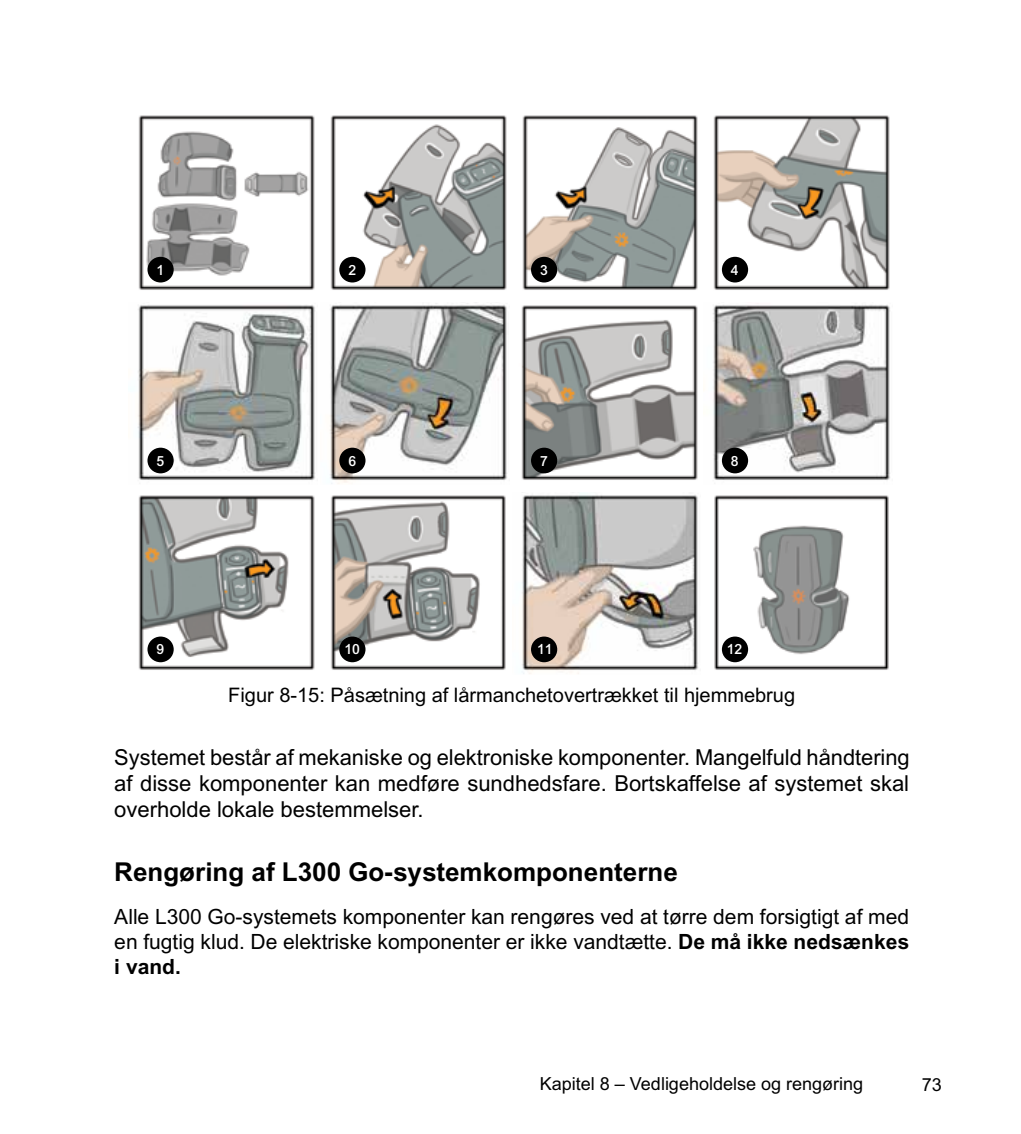
<style>
.page{position:relative;width:1021px;height:1134px;background:#fff}
.page>*{position:absolute;margin:0;border:0;box-sizing:border-box;transform-origin:0 0}
.t1{font:700 26px "Arial MT Std";color:#000}
.t2{font:22px/26px "Arial MT Std";color:#000;text-align:justify}
.t3{font:21px/25px "Arial MT Std";color:#000;text-align:justify}
.t4{font:20px "Arial MT Std";color:#000}
.t5{font:18px "Arial MT Std";color:#000}
.t6{font:500 14px "Arial MT Std";color:#fff}
.s1{font-weight:700}
</style>
<div class="page">
<img style="left:331px;top:495px;width:558px;height:179px">
<img style="left:330px;top:303px;width:177px;height:181px">
<img style="left:521px;top:305px;width:177px;height:175px">
<img style="left:713px;top:305px;width:177px;height:175px">
<img style="left:138px;top:495px;width:177px;height:175px">
<img style="left:138px;top:305px;width:177px;height:175px">
<img style="left:138px;top:115px;width:177px;height:175px">
<img style="left:330px;top:115px;width:177px;height:175px">
<img style="left:522px;top:115px;width:176px;height:175px">
<img style="left:713px;top:115px;width:177px;height:175px">
<div style="left:147px;top:257px;width:27px;height:25px;background:#000;border-radius:50%"></div>
<div style="left:147px;top:447px;width:27px;height:26px;background:#000;border-radius:50%"></div>
<div style="left:147px;top:636px;width:27px;height:26px;background:#000;border-radius:50%"></div>
<div style="left:339px;top:257px;width:27px;height:25px;background:#000;border-radius:50%"></div>
<div style="left:339px;top:447px;width:27px;height:26px;background:#000;border-radius:50%"></div>
<div style="left:339px;top:636px;width:27px;height:26px;background:#000;border-radius:50%"></div>
<div style="left:531px;top:257px;width:26px;height:25px;background:#000;border-radius:50%"></div>
<div style="left:531px;top:447px;width:26px;height:26px;background:#000;border-radius:50%"></div>
<div style="left:531px;top:636px;width:26px;height:26px;background:#000;border-radius:50%"></div>
<div style="left:722px;top:257px;width:26px;height:25px;background:#000;border-radius:50%"></div>
<div style="left:722px;top:447px;width:26px;height:26px;background:#000;border-radius:50%"></div>
<div style="left:722px;top:636px;width:26px;height:26px;background:#000;border-radius:50%"></div>
<p class="t6" style="left:157px;top:261px;width:9px">1</p>
<p class="t6" style="left:348px;top:261px;width:9px">2</p>
<p class="t6" style="left:540px;top:261px;width:9px">3</p>
<p class="t6" style="left:731px;top:261px;width:9px">4</p>
<p class="t6" style="left:157px;top:452px;width:9px">5</p>
<p class="t6" style="left:348px;top:452px;width:9px">6</p>
<p class="t6" style="left:540px;top:452px;width:9px">7</p>
<p class="t6" style="left:731px;top:452px;width:9px">8</p>
<p class="t6" style="left:157px;top:641px;width:9px">9</p>
<p class="t6" style="left:344px;top:641px;width:17px">10</p>
<p class="t6" style="left:537px;top:641px;width:17px">11</p>
<p class="t6" style="left:727px;top:641px;width:17px">12</p>
<p class="t4" style="left:228px;top:683px;width:568px">Figur 8-15: Påsætning af lårmanchetovertrækket til hjemmebrug</p>
<p class="t2" style="left:114px;top:744px;width:797px">Systemet består af mekaniske og elektroniske komponenter. Mangelfuld håndtering af disse komponenter kan medføre sundhedsfare. Bortskaffelse af systemet skal overholde lokale bestemmelser.</p>
<p class="t1" style="left:114px;top:856px;width:565px">Rengøring af L300 Go-systemkomponenterne</p>
<p class="t3" style="left:114px;top:903px;width:796px">Alle L300 Go-systemets komponenter kan rengøres ved at tørre dem forsigtigt af med en fugtig klud. De elektriske komponenter er ikke vandtætte. <span class="s1">De må ikke nedsænkes i vand.</span></p>
<p class="t5" style="left:540px;top:1073px;width:325px">Kapitel 8 – Vedligeholdelse og rengøring</p>
<p class="t5" style="left:922px;top:1073px;width:22px">73</p>
</div>
